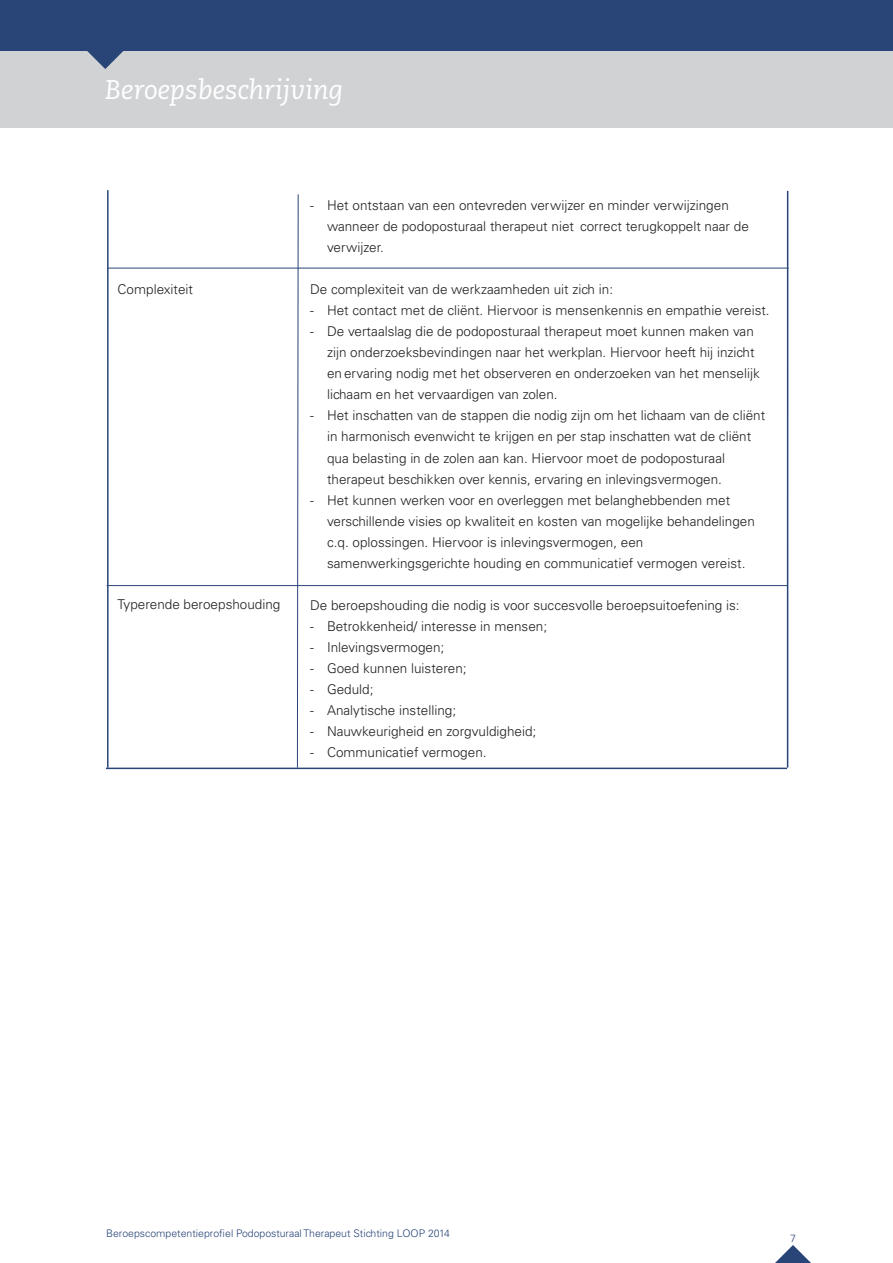
<style>
.page{position:relative;width:893px;height:1263px;background:#fff}
.page>*{position:absolute;margin:0;border:0;box-sizing:border-box;transform-origin:0 0}
.t1{font:italic 27px "Caecilia";color:#fff}
.t2{font:300 13.5px/21px "Univers";color:#231f20}
.t3{font:300 10.5px "Univers";color:#294578}
</style>
<div class="page">
<svg style="left:775px;top:1245px;width:36px;height:18px"></svg>
<div style="left:0;top:51px;width:893px;height:77px;background:#d1d2d4"></div>
<div style="left:0;top:0;width:893px;height:51px;background:#294578"></div>
<svg style="left:87px;top:51px;width:36px;height:18px"></svg>
<hr style="left:107px;top:190px;width:2px;height:578px;background:#294578">
<hr style="left:107px;top:268px;width:681px;height:1px;background:#294578">
<svg style="left:297px;top:194px;width:2px;height:574px"></svg>
<hr style="left:787px;top:191px;width:1px;height:577px;background:#294578">
<hr style="left:107px;top:585px;width:681px;height:1px;background:#294578">
<hr style="left:106px;top:768px;width:681px;height:1px;background:#294578">
<h1 class="t1" style="left:105px;top:74px;width:239px">Beroepsbeschrijving</h1>
<p class="t2" style="left:118px;top:279px;width:77px">Complexiteit</p>
<p class="t2" style="left:118px;top:594px;width:164px">Typerende beroepshouding</p>
<p class="t2" style="left:327px;top:195px;width:423px;text-indent:-17px">- Het ontstaan van een ontevreden verwijzer en minder verwijzingen wanneer de podoposturaal therapeut niet correct terugkoppelt naar de verwijzer.</p>
<p class="t2" style="left:310px;top:279px;width:305px">De complexiteit van de werkzaamheden uit zich in:</p>
<p class="t2" style="left:310px;top:300px;width:461px">- Het contact met de cliënt. Hiervoor is mensenkennis en empathie vereist.</p>
<p class="t2" style="left:327px;top:321px;width:434px;text-indent:-17px">- De vertaalslag die de podoposturaal therapeut moet kunnen maken van zijn onderzoeksbevindingen naar het werkplan. Hiervoor heeft hij inzicht en ervaring nodig met het observeren en onderzoeken van het menselijk lichaam en het vervaardigen van zolen.</p>
<p class="t2" style="left:327px;top:405px;width:440px;text-indent:-17px">- Het inschatten van de stappen die nodig zijn om het lichaam van de cliënt in harmonisch evenwicht te krijgen en per stap inschatten wat de cliënt qua belasting in de zolen aan kan. Hiervoor moet de podoposturaal therapeut beschikken over kennis, ervaring en inlevingsvermogen.</p>
<p class="t2" style="left:327px;top:489px;width:429px;text-indent:-17px">- Het kunnen werken voor en overleggen met belanghebbenden met verschillende visies op kwaliteit en kosten van mogelijke behandelingen c.q. oplossingen. Hiervoor is inlevingsvermogen, een samenwerkingsgerichte houding en communicatief vermogen vereist.</p>
<p class="t2" style="left:310px;top:594px;width:431px">De beroepshouding die nodig is voor succesvolle beroepsuitoefening is:</p>
<p class="t2" style="left:310px;top:615px;width:239px">- Betrokkenheid/ interesse in mensen;</p>
<p class="t2" style="left:310px;top:636px;width:136px">- Inlevingsvermogen;</p>
<p class="t2" style="left:310px;top:657px;width:158px">- Goed kunnen luisteren;</p>
<p class="t2" style="left:310px;top:678px;width:65px">- Geduld;</p>
<p class="t2" style="left:310px;top:699px;width:148px">- Analytische instelling;</p>
<p class="t2" style="left:310px;top:720px;width:228px">- Nauwkeurigheid en zorgvuldigheid;</p>
<p class="t2" style="left:310px;top:741px;width:178px">- Communicatief vermogen.</p>
<p class="t3" style="left:106px;top:1227px;width:345px">Beroepscompetentieprofiel Podoposturaal Therapeut Stichting LOOP 2014</p>
<p class="t3" style="left:790px;top:1231px;width:7px">7</p>
</div>
